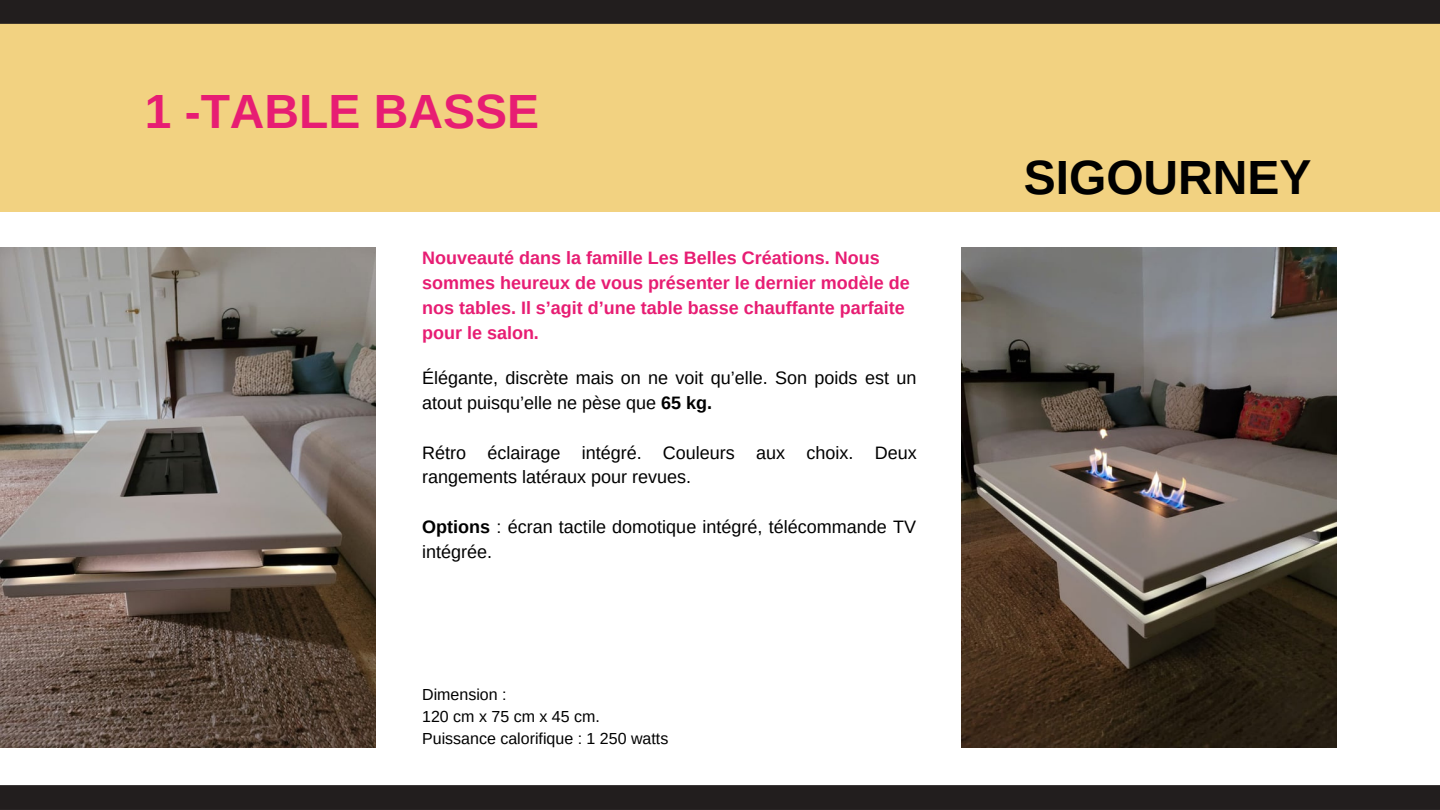
<style>
.page{position:relative;width:1440px;height:810px;background:#fff}
.page>*{position:absolute;margin:0;border:0;box-sizing:border-box;transform-origin:0 0}
.t1{font:700 48px "Arimo";color:#e71d73}
.t2{font:700 48px "Arimo";color:#000}
.t3{font:18px/24.8px "Arimo";color:#000}
.t4{font:700 18px/24.8px "Arimo";color:#e71d73}
.t5{font:16px "Arimo";color:#000}
.s1{font-weight:700}
</style>
<div class="page">
<div style="left:0;top:0;width:1440px;height:212px;background:#f2d281"></div>
<div style="left:0;top:0;width:1440px;height:24px;background:#221e1e"></div>
<div style="left:0;top:785px;width:1440px;height:25px;background:#221e1e"></div>
<img style="left:961px;top:247px;width:376px;height:501px">
<img style="left:0;top:247px;width:376px;height:501px">
<p class="t1" style="left:145px;top:85px;width:396px">1 -TABLE BASSE</p>
<p class="t4" style="left:422px;top:246px;width:489px">Nouveauté dans la famille Les Belles Créations. Nous sommes heureux de vous présenter le dernier modèle de nos tables. Il s’agit d’une table basse chauffante parfaite pour le salon.</p>
<p class="t3" style="left:422px;top:366px;width:496px">Élégante, discrète mais on ne voit qu’elle. Son poids est un atout puisqu’elle ne pèse que <span class="s1">65 kg.</span></p>
<p class="t3" style="left:422px;top:440px;width:496px">Rétro éclairage intégré. Couleurs aux choix. Deux rangements latéraux pour revues.</p>
<p class="t3" style="left:422px;top:514px;width:496px"><span class="s1">Options</span> : écran tactile domotique intégré, télécommande TV intégrée.</p>
<p class="t5" style="left:422px;top:686px;width:86px">Dimension :</p>
<p class="t5" style="left:422px;top:707px;width:179px">120 cm x 75 cm x 45 cm.</p>
<p class="t5" style="left:422px;top:729px;width:248px">Puissance calorifique : 1 250 watts</p>
<p class="t2" style="left:1024px;top:151px;width:289px">SIGOURNEY</p>
</div>
